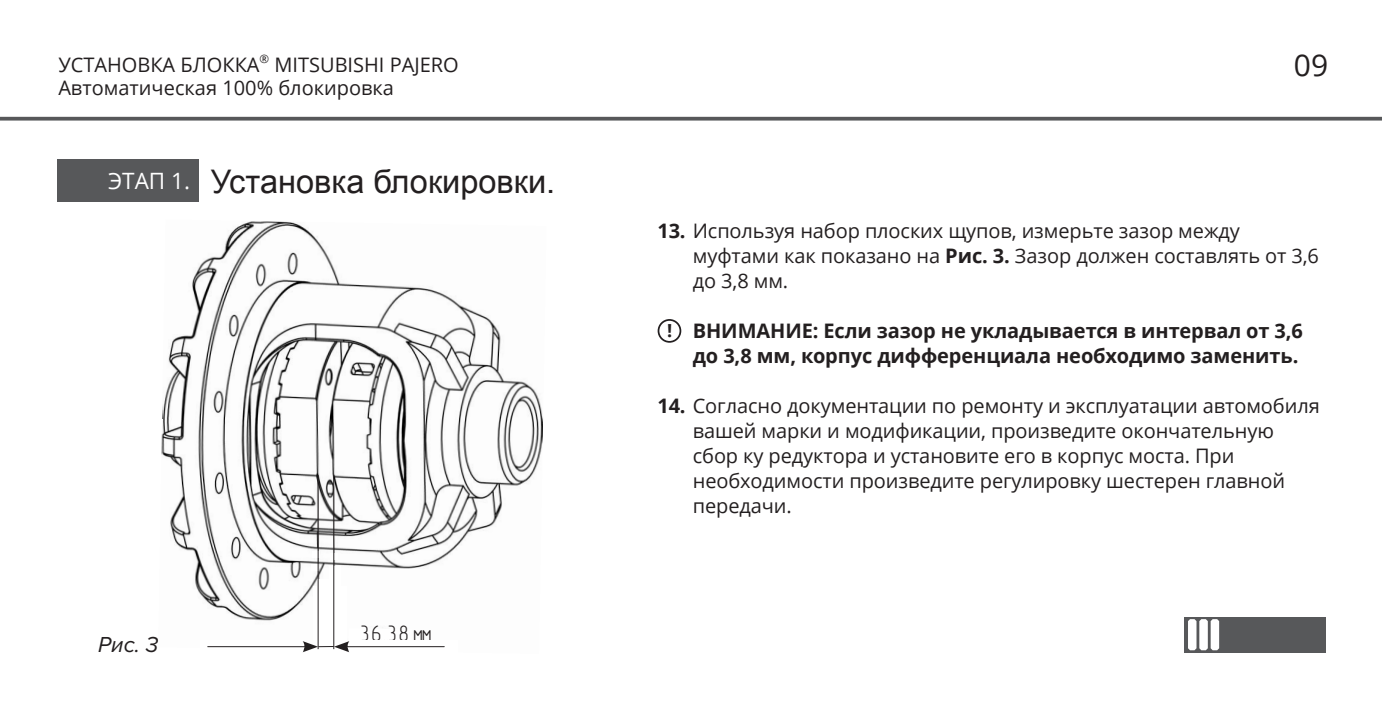
<style>
.page{position:relative;width:1382px;height:709px;background:#fff}
.page>*{position:absolute;margin:0;border:0;box-sizing:border-box;transform-origin:0 0}
.t1{font:32.5px "Arial";color:#231f20}
.t2{font:30px "Open Sans";color:#231f20}
.t3{font:22.5px "Mipgost";color:#231f20}
.t4{font:italic 22.5px "Proxima Nova";color:#231f20}
.t5{font:20px/25px "Open Sans";letter-spacing:-.005em;color:#231f20}
.t6{font:700 20px/25px "Open Sans";letter-spacing:-.005em;color:#231f20}
.t7{font:700 18px "Open Sans";color:#231f20}
.t8{font:11.75px "Open Sans";color:#231f20}
.s1{font-family:"Open Sans";font-size:22.5px;color:#fff}
.s2{font-weight:700}
</style>
<div class="page">
<div style="left:1184px;top:617px;width:141px;height:35px;background:#57585a"></div>
<svg style="left:1188px;top:619px;width:31px;height:31px"></svg>
<svg style="left:0;top:117px;width:1382px;height:4px;background:#696a6b"></svg>
<div style="left:57px;top:159px;width:141px;height:43px;background:#57585a"></div>
<div style="left:658px;top:319px;width:23px;height:24px;border:2px solid #231f20;border-radius:50%"></div>
<img style="left:161px;top:221px;width:382px;height:400px">
<div style="left:313px;top:586px;width:33px;height:72px;background:#fff"></div>
<div style="left:329px;top:566px;width:11px;height:22px;background:#fff"></div>
<div style="left:317px;top:579px;width:12px;height:22px;background:#fff"></div>
<svg style="left:311px;top:564px;width:7px;height:6px"></svg>
<svg style="left:312px;top:551px;width:6px;height:7px"></svg>
<svg style="left:330px;top:553px;width:8px;height:6px"></svg>
<hr style="left:345px;top:646px;width:99px;height:1px;background:#231f20">
<hr style="left:208px;top:646px;width:99px;height:1px;background:#231f20">
<hr style="left:333px;top:475px;width:1px;height:174px;background:#231f20">
<hr style="left:318px;top:475px;width:1px;height:174px;background:#231f20">
<svg style="left:303px;top:628px;width:109px;height:24px"></svg>
<p class="t5" style="left:58px;top:52px;width:203px">УСТАНОВКА БЛОККА</p>
<p class="t8" style="left:260px;top:51px;width:11px">®</p>
<p class="t5" style="left:58px;top:53px;width:356px;line-height:22.5px;text-indent:216px">MITSUBISHI PAJERO<br>АВТОМАТИЧЕСКАЯ 100% БЛОКИРОВКА</p>
<h1 class="t1" style="left:108px;top:161px;width:449px"><span class="s1">ЭТАП 1.</span> Установка блокировки.</h1>
<p class="t4" style="left:98px;top:632px;width:62px">Рис. 3</p>
<p class="t3" style="left:361px;top:621px;width:73px">3,6...3,8 мм</p>
<h2 class="t2" style="left:1294px;top:45px;width:36px">09</h2>
<p class="t5" style="left:657px;top:218px;width:584px"><span class="s2">13.</span> И СПОЛЬЗУЯ НАБОР ПЛОСКИХ ЩУПОВ, ИЗМЕРЬТЕ ЗАЗОР МЕЖДУ</p>
<p class="t7" style="left:667px;top:318px;width:7px">!</p>
<p class="t5" style="left:693px;top:243px;width:628px">МУФТАМИ КАК ПОКАЗАНО НА <span class="s2">Рис. 3.</span> ЗАЗОР ДОЛЖЕН СОСТАВЛЯТЬ ОТ 3,6<br>ДО 3,8 ММ.</p>
<p class="t6" style="left:693px;top:318px;width:612px">ВНИМАНИЕ: Если зазор не укладывается в интервал от 3,6 до 3,8 мм, корпус дифференциала необходимо заменить.</p>
<p class="t5" style="left:657px;top:393px;width:664px"><span class="s2">14.</span> СОГЛАСНО ДОКУМЕНТАЦИИ ПО РЕМОНТУ И ЭКСПЛУАТАЦИИ АВТОМОБИЛЯ</p>
<p class="t5" style="left:693px;top:418px;width:594px">ВАШЕЙ МАРКИ И МОДИФИКАЦИИ, ПРОИЗВЕДИТЕ ОКОНЧАТЕЛЬНУЮ СБОР КУ РЕДУКТОРА И УСТАНОВИТЕ ЕГО В КОРПУС МОСТА. ПРИ НЕОБХОДИМОСТИ ПРОИЗВЕДИТЕ РЕГУЛИРОВКУ ШЕСТЕРЕН ГЛАВНОЙ ПЕРЕДАЧИ.</p>
</div>
